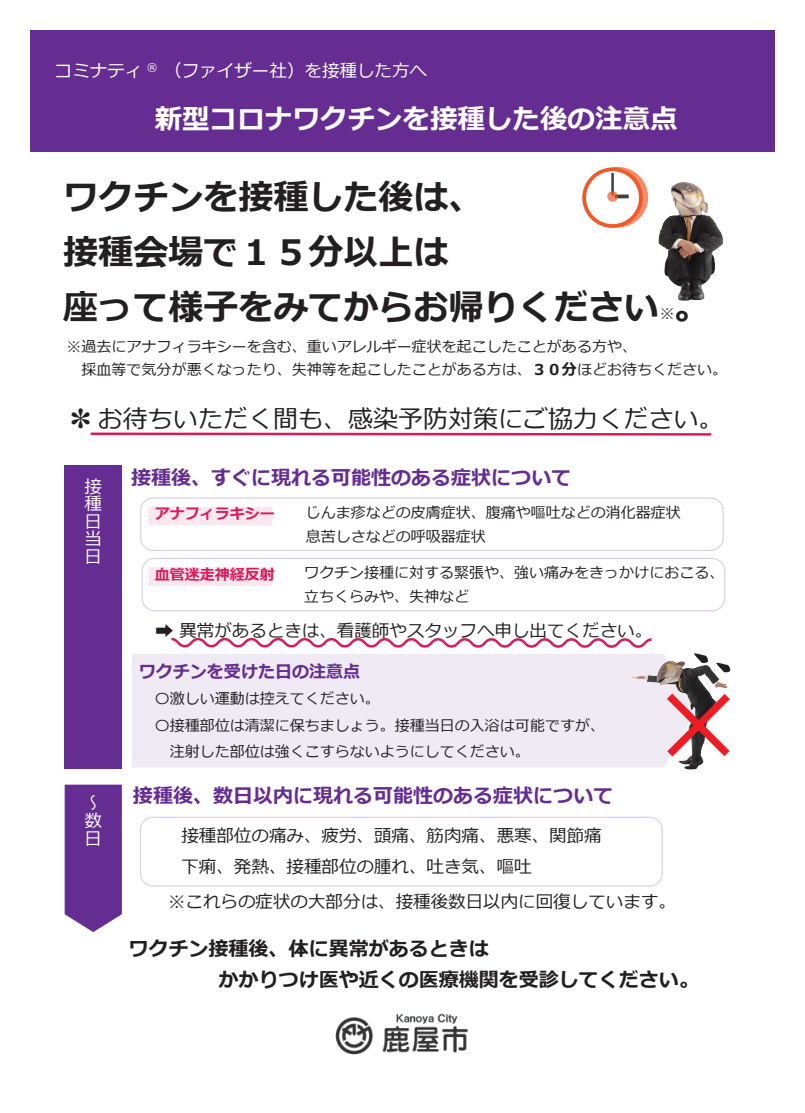
<style>
.page{position:relative;width:805px;height:1113px;background:#fff}
.page>*{position:absolute;margin:0;border:0;box-sizing:border-box;transform-origin:0 0}
.t1{font:700 35px/55px "Meiryo";color:#231f20}
.t2{font:700 27.5px "Meiryo";color:#fff}
.t3{font:25px "Meiryo";color:#231f20}
.t4{font:700 20px "Meiryo";color:#652d91}
.t5{font:700 20px/30.9px "Meiryo";color:#231f20}
.t6{font:17.5px/30.6px "Meiryo";color:#231f20}
.t7{font:17.5px/17.5px "Meiryo";color:#fff}
.t8{font:700 17.5px "Meiryo";color:#652d91}
.t9{font:15px/26.2px "Meiryo";color:#231f20}
.t10{font:700 15px "Meiryo";color:#d91a5b}
.s1{font-weight:700}
</style>
<div class="page">
<svg style="left:589px;top:169px;width:57px;height:56px"></svg>
<div style="left:587px;top:167px;width:61px;height:60px;border:4px solid #f15929;border-radius:50%"></div>
<div style="left:140px;top:816px;width:522px;height:70px;border:1px solid #652d91;border-radius:12px"></div>
<div style="left:132px;top:654px;width:533px;height:113px;background:#efeaf4"></div>
<div style="left:30px;top:30px;width:744px;height:121px;background:#652d91"></div>
<div style="left:65px;top:466px;width:57px;height:303px;background:#652d91"></div>
<svg style="left:65px;top:784px;width:57px;height:148px;background:#6f3a98"></svg>
<img style="left:629px;top:657px;width:99px;height:113px">
<svg style="left:666px;top:693px;width:63px;height:63px"></svg>
<img style="left:335px;top:1013px;width:134px;height:42px">
<svg style="left:90px;top:432px;width:622px;height:4px;background:#e76f98"></svg>
<svg style="left:716px;top:662px;width:14px;height:10px"></svg>
<svg style="left:694px;top:653px;width:13px;height:10px"></svg>
<div style="left:141px;top:558px;width:584px;height:53px;border:1px solid #652d91;border-radius:12px"></div>
<div style="left:140px;top:497px;width:583px;height:54px;border:1px solid #652d91;border-radius:12px"></div>
<svg style="left:171px;top:637px;width:481px;height:11px"></svg>
<div style="left:148px;top:506px;width:124px;height:19px;background:#fbe8ee"></div>
<div style="left:148px;top:567px;width:124px;height:19px;background:#fbe8ee"></div>
<img style="left:647px;top:182px;width:77px;height:119px">
<div style="left:584px;top:169px;width:56px;height:57px;background:#fff;border-radius:50%"></div>
<div style="left:582px;top:167px;width:60px;height:61px;border:4px solid #f15929;border-radius:50%"></div>
<hr style="left:611px;top:173px;width:2px;height:23px;background:#3e3e3f">
<hr style="left:614px;top:195px;width:14px;height:3px;background:#3e3e3f">
<svg style="left:607px;top:191px;width:10px;height:11px"></svg>
<p class="t7" style="left:55px;top:63px;width:373px">コミナティ R（ファイザー社）を接種した方へ</p>
<h2 class="t2" style="left:155px;top:99px;width:524px">新型コロナワクチンを接種した後の注意点</h2>
<h1 class="t1" style="left:63px;top:171px;width:647px">ワクチンを接種した後は、<br>接種会場で１５分以上は<br>座って様子をみてからお帰りください。</h1>
<p class="t9" style="left:67px;top:336px;width:661px;line-height:22.5px">※過去にアナフィラキシーを含む、重いアレルギー症状を起こしたことがある方や、<br>　採血等で気分が悪くなったり、失神等を起こしたことがある方は、<span class="s1">３０分</span>ほどお待ちください。</p>
<p class="t9" style="left:659px;top:302px;width:16px">※</p>
<h3 class="t3" style="left:68px;top:401px;width:656px">✽ お待ちいただく間も、感染予防対策にご協力ください。</h3>
<p class="t7" style="left:84px;top:478px;width:19px">接種日当日</p>
<p class="t7" style="left:84px;top:795px;width:19px">～数日</p>
<h3 class="t4" style="left:131px;top:463px;width:441px">接種後、すぐに現れる可能性のある症状について</h3>
<p class="t10" style="left:155px;top:503px;width:121px">アナフィラキシー</p>
<p class="t10" style="left:155px;top:564px;width:121px">血管迷走神経反射</p>
<p class="t9" style="left:305px;top:501px;width:377px;line-height:23.8px">じんま疹などの皮膚症状、腹痛や嘔吐などの消化器症状息苦しさなどの呼吸器症状</p>
<p class="t9" style="left:304px;top:562px;width:422px;line-height:23.8px">ワクチン接種に対する緊張や、強い痛みをきっかけにおこる、立ちくらみや、失神など</p>
<p class="t6" style="left:156px;top:616px;width:497px">➡ 異常があるときは、看護師やスタッフへ申し出てください。</p>
<p class="t8" style="left:139px;top:659px;width:223px">ワクチンを受けた日の注意点</p>
<p class="t9" style="left:155px;top:686px;width:451px">〇激しい運動は控えてください。<br>〇接種部位は清潔に保ちましょう。接種当日の入浴は可能ですが、　注射した部位は強くこすらないようにしてください。</p>
<h3 class="t4" style="left:133px;top:782px;width:482px">接種後、数日以内に現れる可能性のある症状について</h3>
<p class="t6" style="left:181px;top:821px;width:421px">接種部位の痛み、疲労、頭痛、筋肉痛、悪寒、関節痛下痢、発熱、接種部位の腫れ、吐き気、嘔吐</p>
<p class="t6" style="left:168px;top:887px;width:509px">※これらの症状の大部分は、接種後数日以内に回復しています。</p>
<h3 class="t5" style="left:218px;top:934px;width:481px;text-indent:-90px">ワクチン接種後、体に異常があるときは<br>かかりつけ医や近くの医療機関を受診してください。</h3>
</div>
